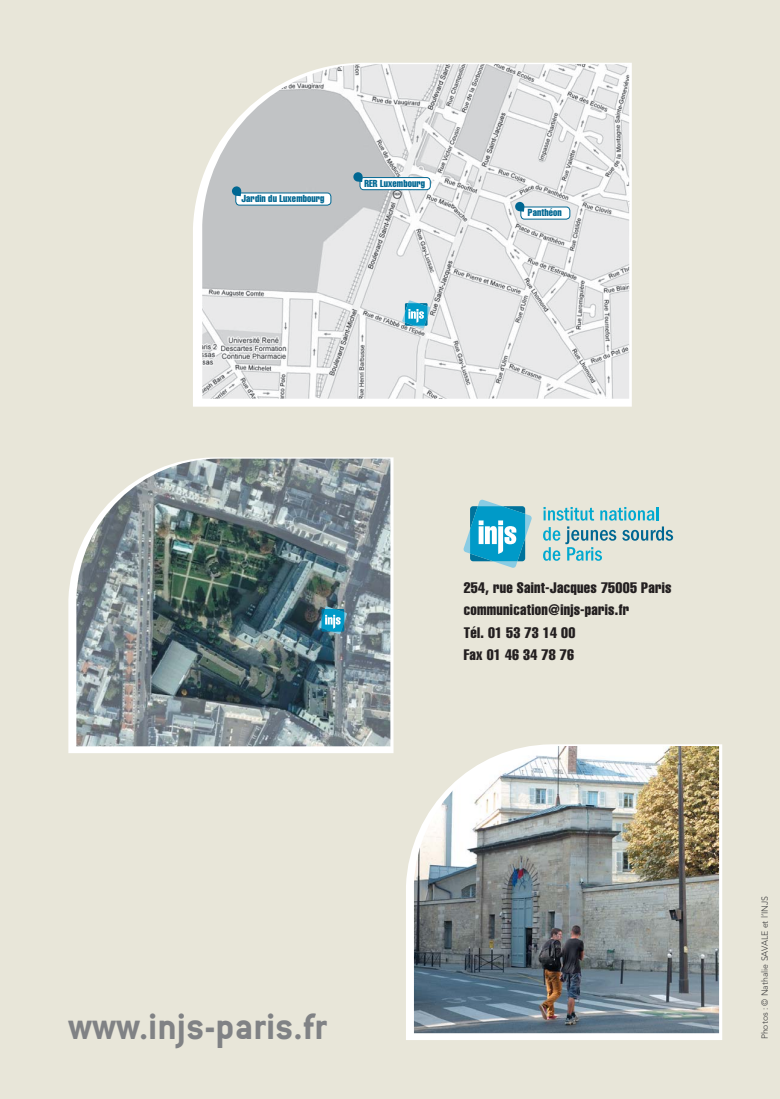
<style>
.page{position:relative;width:780px;height:1099px;background:#fff}
.page>*{position:absolute;margin:0;border:0;box-sizing:border-box;transform-origin:0 0}
.t1{font:700 40px "Conduit ITC";color:#808285}
.t2{font:extra-condensed 15px/22.5px "Helvetica LT";letter-spacing:.02em;color:#231f20}
.t3{font:extra-condensed 10px "Helvetica LT";letter-spacing:.01em;color:#006792}
.t4{font:300 8.75px "Avenir LT";color:#404041}
</style>
<div class="page">
<div style="left:0;top:0;width:780px;height:1098px;background:#e8e6d9"></div>
<svg style="left:463px;top:499px;width:69px;height:69px"></svg>
<svg style="left:543px;top:507px;width:51px;height:13px"></svg>
<svg style="left:600px;top:507px;width:58px;height:13px"></svg>
<svg style="left:622px;top:526px;width:51px;height:14px"></svg>
<svg style="left:543px;top:526px;width:73px;height:35px"></svg>
<svg style="left:193px;top:63px;width:438px;height:343px;fill:#fff"></svg>
<img style="left:202px;top:64px;width:427px;height:334px">
<svg style="left:402px;top:300px;width:28px;height:28px"></svg>
<div style="left:360px;top:177px;width:70px;height:13px;background:#fff;border-radius:4px"></div>
<div style="left:359px;top:177px;width:71px;height:13px;border:1px solid #006792;border-radius:4px"></div>
<div style="left:236px;top:193px;width:95px;height:12px;background:#fff;border-radius:4px"></div>
<div style="left:235px;top:193px;width:96px;height:12px;border:1px solid #006792;border-radius:4px"></div>
<div style="left:521px;top:207px;width:49px;height:12px;background:#fff;border-radius:4px"></div>
<div style="left:520px;top:207px;width:50px;height:12px;border:1px solid #006792;border-radius:4px"></div>
<svg style="left:353px;top:172px;width:10px;height:10px"></svg>
<svg style="left:515px;top:202px;width:9px;height:10px"></svg>
<svg style="left:232px;top:186px;width:9px;height:10px"></svg>
<svg style="left:406px;top:744px;width:316px;height:296px;fill:#fff"></svg>
<img style="left:414px;top:746px;width:305px;height:287px">
<svg style="left:68px;top:457px;width:325px;height:296px;fill:#fff"></svg>
<img style="left:76px;top:458px;width:314px;height:288px">
<svg style="left:304px;top:606px;width:43px;height:58px;background:#497384"></svg>
<p class="t3" style="left:241px;top:195px;width:84px">Jardin du Luxembourg</p>
<p class="t3" style="left:364px;top:180px;width:62px">RER Luxembourg</p>
<p class="t3" style="left:528px;top:209px;width:35px">Panthéon</p>
<h1 class="t1" style="left:68px;top:1009px;width:260px">www.injs-paris.fr</h1>
<p class="t2" style="left:463px;top:578px;width:209px">254, rue Saint-Jacques 75005 Paris communication@injs-paris.fr<br>Tél. 01 53 73 14 00<br>Fax 01 46 34 78 76</p>
<p class="t4" style="left:760px;top:1039px;width:145px;rotate:-90deg">Photos : © Nathalie SAVALE et l’INJS</p>
</div>
